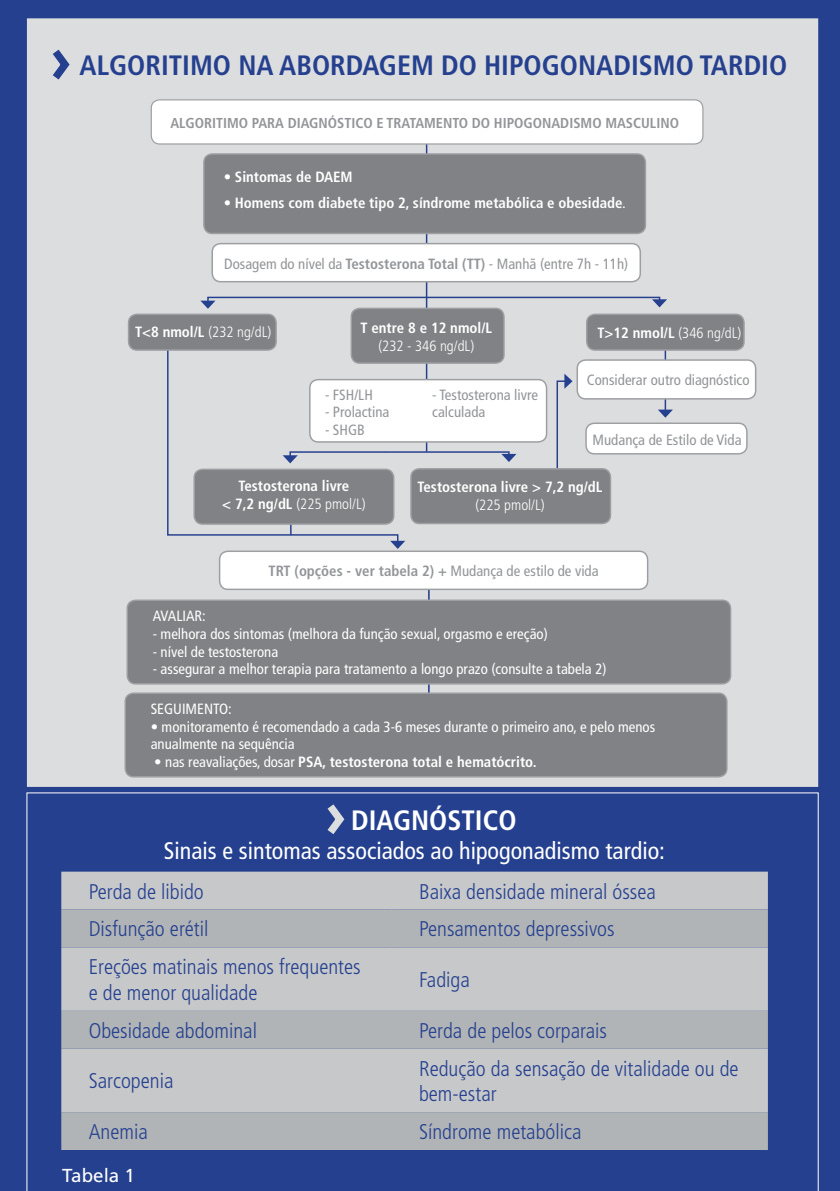
<style>
.page{position:relative;width:840px;height:1191px;background:#fff}
.page>*{position:absolute;margin:0;border:0;box-sizing:border-box;transform-origin:0 0}
.t1{font:700 condensed 28px "Frutiger";color:#25408f}
.t2{font:700 condensed 28px "Frutiger";color:#fff}
.t3{font:condensed 24px "Frutiger";color:#fff}
.t4{font:300 condensed 21.2px/25.6px "Frutiger";color:#25408f}
.t5{font:18.8px "Frutiger";color:#fff}
.t6{font:condensed 14.8px/17.8px "Frutiger";color:#fff}
.t7{font:700 condensed 14.8px/17.8px "Frutiger";color:#fff;text-align:center}
.t8{font:condensed 14.8px/17.8px "Frutiger";color:#939598}
.t9{font:300 condensed 14.8px "Frutiger";color:#fff}
.t10{font:700 condensed 14.8px "Frutiger";color:#939598}
.t11{font:700 condensed 14.4px "Frutiger";color:#939598}
.s1{font-size:11.8px}
.s2{font-weight:700}
.s3{font-weight:300}
.s4{font-weight:400}
</style>
<div class="page">
<div style="left:0;top:0;width:839px;height:1191px;background:#25408f"></div>
<div style="left:27px;top:18px;width:790px;height:769px;background:#dcddde"></div>
<svg style="left:45px;top:42px;width:29px;height:46px"></svg>
<hr style="left:425px;top:134px;width:2px;height:318px;background:#25408f">
<div style="left:212px;top:244px;width:428px;height:38px;background:#fff;border-radius:8px"></div>
<div style="left:211px;top:243px;width:429px;height:39px;border:1px solid #9d9fa2;border-radius:8px"></div>
<div style="left:309px;top:379px;width:237px;height:63px;background:#fff;border-radius:8px"></div>
<div style="left:309px;top:379px;width:238px;height:64px;border:1px solid #9d9fa2;border-radius:8px"></div>
<div style="left:351px;top:308px;width:152px;height:55px;background:#808285;border-radius:8px"></div>
<div style="left:350px;top:308px;width:154px;height:56px;border:1px solid #9d9fa2;border-radius:8px"></div>
<svg style="left:200px;top:296px;width:466px;height:13px;background:#c1c5d1"></svg>
<svg style="left:399px;top:450px;width:117px;height:13px;background:#c0c5d1"></svg>
<div style="left:204px;top:154px;width:441px;height:79px;background:#808285;border-radius:8px"></div>
<div style="left:203px;top:153px;width:442px;height:81px;border:1px solid #9d9fa2;border-radius:8px"></div>
<svg style="left:166px;top:338px;width:233px;height:205px"></svg>
<svg style="left:390px;top:541px;width:15px;height:8px"></svg>
<hr style="left:428px;top:565px;width:1px;height:181px;background:#25408f">
<hr style="left:290px;top:490px;width:1px;height:45px;background:#25408f">
<div style="left:219px;top:551px;width:428px;height:38px;background:#fff;border-radius:8px"></div>
<div style="left:219px;top:550px;width:429px;height:40px;border:1px solid #9d9fa2;border-radius:8px"></div>
<div style="left:127px;top:600px;width:603px;height:84px;background:#808285;border-radius:8px"></div>
<div style="left:126px;top:599px;width:605px;height:85px;border:1px solid #9d9fa2;border-radius:8px"></div>
<div style="left:125px;top:693px;width:601px;height:84px;background:#808285;border-radius:8px"></div>
<div style="left:124px;top:692px;width:603px;height:85px;border:1px solid #9d9fa2;border-radius:8px"></div>
<div style="left:194px;top:469px;width:199px;height:55px;background:#808285;border-radius:8px"></div>
<div style="left:193px;top:468px;width:201px;height:57px;border:1px solid #9d9fa2;border-radius:8px"></div>
<div style="left:151px;top:100px;width:551px;height:44px;background:#fff;border-radius:8px"></div>
<div style="left:151px;top:99px;width:552px;height:46px;border:1px solid #9d9fa2;border-radius:8px"></div>
<hr style="left:664px;top:322px;width:1px;height:88px;background:#25408f">
<svg style="left:657px;top:409px;width:15px;height:9px"></svg>
<div style="left:586px;top:314px;width:157px;height:36px;background:#808285;border-radius:8px"></div>
<div style="left:585px;top:313px;width:159px;height:38px;border:1px solid #9d9fa2;border-radius:8px"></div>
<div style="left:577px;top:360px;width:178px;height:39px;background:#fff;border-radius:8px"></div>
<div style="left:576px;top:359px;width:180px;height:40px;border:1px solid #9d9fa2;border-radius:8px"></div>
<svg style="left:26px;top:792px;width:792px;height:399px"></svg>
<div style="left:128px;top:314px;width:148px;height:36px;background:#808285;border-radius:8px"></div>
<div style="left:128px;top:313px;width:149px;height:38px;border:1px solid #9d9fa2;border-radius:8px"></div>
<svg style="left:555px;top:374px;width:17px;height:94px;background:#c4c9d4"></svg>
<div style="left:585px;top:423px;width:161px;height:31px;background:#fff;border-radius:8px"></div>
<div style="left:585px;top:422px;width:162px;height:32px;border:1px solid #9d9fa2;border-radius:8px"></div>
<div style="left:411px;top:469px;width:199px;height:54px;background:#808285;border-radius:8px"></div>
<div style="left:410px;top:468px;width:201px;height:56px;border:1px solid #9d9fa2;border-radius:8px"></div>
<h1 class="t1" style="left:79px;top:49px;width:708px">ALGORITIMO NA ABORDAGEM DO HIPOGONADISMO TARDIO</h1>
<p class="t11" style="left:170px;top:114px;width:510px">ALGORITIMO PARA DIAGNÓSTICO E TRATAMENTO DO HIPOGONADISMO MASCULINO</p>
<p class="t7" style="left:223px;top:168px;width:130px">• Sintomas de DAEM</p>
<p class="t7" style="left:223px;top:194px;width:403px">• Homens com diabete tipo 2, síndrome metabólica e obesidade<span class="s1">.</span></p>
<p class="t8" style="left:224px;top:255px;width:405px">Dosagem do nível da <span class="s2">Testosterona Total (TT)</span> - Manhã (entre 7h - 11h)</p>
<p class="t7" style="left:360px;top:319px;width:133px">T entre 8 e 12 nmol/L</p>
<p class="t9" style="left:378px;top:338px;width:97px">(232 - 346 ng/dL)</p>
<p class="t9" style="left:135px;top:324px;width:138px"><span class="s2">T&lt;8 nmol/L</span> (232 ng/dL)</p>
<p class="t7" style="left:597px;top:324px;width:145px">T&gt;12 nmol/L <span class="s3">(346 ng/dL)</span></p>
<p class="t8" style="left:586px;top:371px;width:164px">Considerar outro diagnóstico</p>
<p class="t8" style="left:432px;top:386px;width:107px">- Testosterona livre calculada</p>
<p class="t8" style="left:325px;top:386px;width:49px">- FSH/LH</p>
<p class="t8" style="left:325px;top:403px;width:66px">- Prolactina</p>
<p class="t8" style="left:325px;top:421px;width:41px">- SHGB</p>
<p class="t8" style="left:592px;top:431px;width:150px">Mudança de Estilo de Vida</p>
<p class="t7" style="left:417px;top:478px;width:186px">Testosterona livre &gt; 7,2 ng/dL</p>
<p class="t9" style="left:475px;top:496px;width:71px">(225 pmol/L)</p>
<p class="t7" style="left:222px;top:477px;width:145px">Testosterona livre<br>&lt; 7,2 ng/dL <span class="s3">(225 pmol/L)</span></p>
<p class="t10" style="left:268px;top:562px;width:331px">TRT (opções - ver tabela 2) + <span class="s4">Mudança de estilo de vida</span></p>
<p class="t6" style="left:153px;top:607px;width:55px">AVALIAR:</p>
<p class="t6" style="left:153px;top:625px;width:396px">- melhora dos sintomas (melhora da função sexual, orgasmo e ereção)</p>
<p class="t6" style="left:153px;top:642px;width:127px">- nível de testosterona</p>
<p class="t6" style="left:153px;top:660px;width:455px">- assegurar a melhor terapia para tratamento a longo prazo (consulte a tabela 2)</p>
<p class="t6" style="left:151px;top:700px;width:82px">SEGUIMENTO:</p>
<p class="t6" style="left:151px;top:717px;width:505px">• monitoramento é recomendado a cada 3-6 meses durante o primeiro ano, e pelo menos anualmente na sequência</p>
<p class="t7" style="left:154px;top:753px;width:383px"><span class="s4">• nas reavaliações, dosar</span> PSA, testosterona total e hematócrito.</p>
<h1 class="t2" style="left:351px;top:803px;width:167px">DIAGNÓSTICO</h1>
<h2 class="t3" style="left:164px;top:836px;width:502px">Sinais e sintomas associados ao hipogonadismo tardio:</h2>
<h3 class="t4" style="left:89px;top:878px;width:116px">Perda de libido</h3>
<h3 class="t4" style="left:419px;top:878px;width:238px">Baixa densidade mineral óssea</h3>
<h3 class="t4" style="left:89px;top:916px;width:121px">Disfunção erétil</h3>
<h3 class="t4" style="left:419px;top:916px;width:197px">Pensamentos depressivos</h3>
<h3 class="t4" style="left:89px;top:954px;width:273px">Ereções matinais menos frequentes e de menor qualidade</h3>
<h3 class="t4" style="left:419px;top:967px;width:52px">Fadiga</h3>
<h3 class="t4" style="left:89px;top:1018px;width:170px">Obesidade abdominal</h3>
<h3 class="t4" style="left:419px;top:1018px;width:189px">Perda de pelos corparais</h3>
<h3 class="t4" style="left:89px;top:1068px;width:86px">Sarcopenia</h3>
<h3 class="t4" style="left:419px;top:1055px;width:321px">Redução da sensação de vitalidade ou de bem-estar</h3>
<h3 class="t4" style="left:89px;top:1119px;width:61px">Anemia</h3>
<h3 class="t4" style="left:419px;top:1119px;width:164px">Síndrome metabólica</h3>
<p class="t5" style="left:62px;top:1164px;width:74px">Tabela 1</p>
</div>
